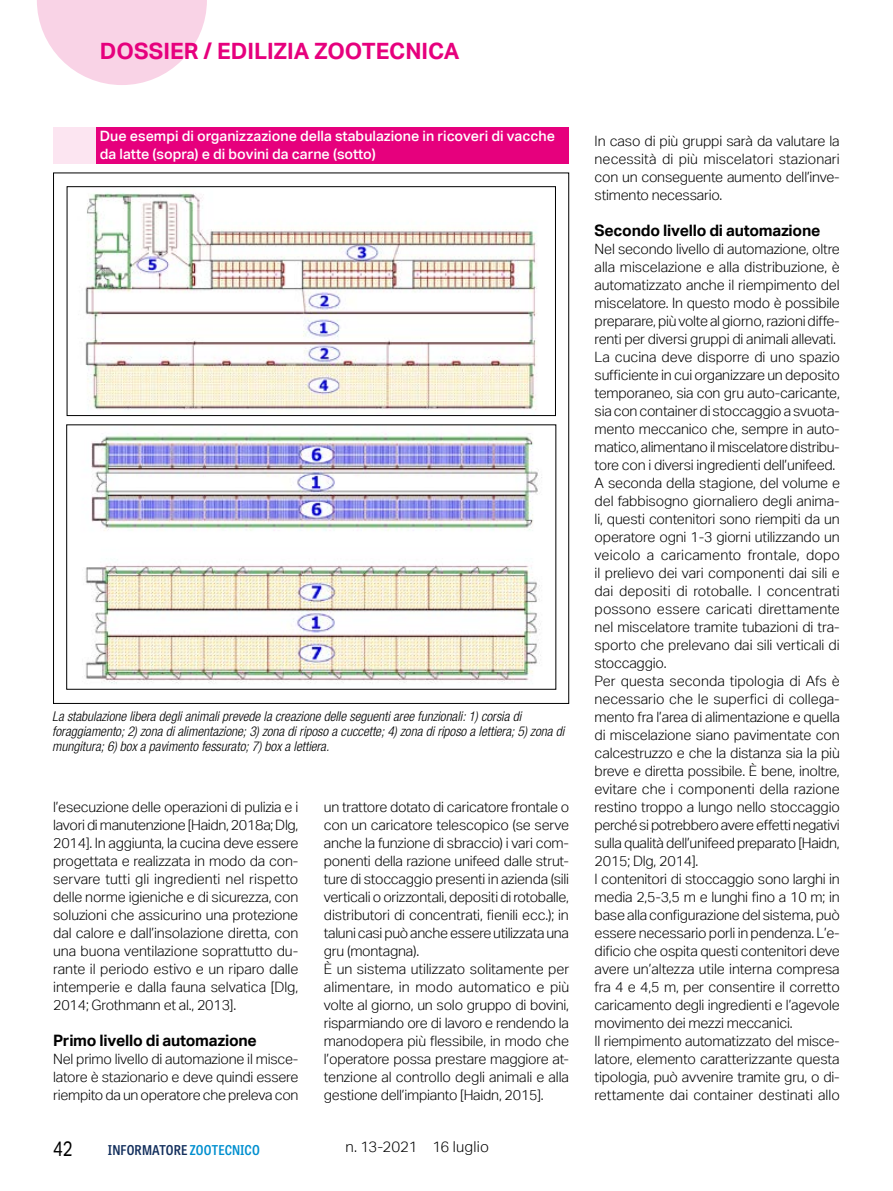
<style>
.page{position:relative;width:893px;height:1191px;background:#fff}
.page>*{position:absolute;margin:0;border:0;box-sizing:border-box;transform-origin:0 0}
.t1{font:700 22.5px "Aktiv Grotesk";color:#e6007d}
.t2{font:21px "Aktiv Grotesk";color:#000;scale:.8 1}
.iz20_titoletto_infra{font:700 15.75px "Aktiv Grotesk";letter-spacing:-.015em;color:#000}
.t3{font:300 15px "Aktiv Grotesk";letter-spacing:.005em;color:#000}
.iz20_testo{font:300 14.25px/18px "Aktiv Grotesk";letter-spacing:-.015em;color:#000;text-align:justify}
.iz20_testo-2{font:500 14.25px/18px "Aktiv Grotesk";color:#fff}
.iz20_TAB_testo{font:italic 300 condensed 13.5px/15px "Helvetica Neue LT Std";color:#000}
.t4{font:600 semi-condensed 13.5px "Tablet Gothic";letter-spacing:.01em;color:#122e5c}
.s1{color:#008fcf}
</style>
<div class="page">
<svg style="left:37px;top:0;width:170px;height:85px"></svg>
<img style="left:85px;top:193px;width:452px;height:217px">
<div style="left:67px;top:186px;width:489px;height:230px;border:1px solid #000"></div>
<img style="left:85px;top:433px;width:457px;height:251px">
<div style="left:96px;top:128px;width:473px;height:36px;background:#e6007d"></div>
<div style="left:53px;top:128px;width:43px;height:36px;background:#fce5f1"></div>
<h1 class="t1" style="left:100px;top:37px;width:361px">DOSSIER / EDILIZIA ZOOTECNICA</h1>
<p class="iz20_testo-2" style="left:100px;top:127px;width:456px">Due esempi di organizzazione della stabulazione in ricoveri di vacche da latte (sopra) e di bovini da carne (sotto)</p>
<p class="iz20_TAB_testo" style="left:52px;top:709px;width:513px">La stabulazione libera degli animali prevede la creazione delle seguenti aree funzionali: 1) corsia di foraggiamento; 2) zona di alimentazione; 3) zona di riposo a cuccette; 4) zona di riposo a lettiera; 5) zona di mungitura; 6) box a pavimento fessurato; 7) box a lettiera.</p>
<p class="iz20_testo" style="left:53px;top:798px;width:247px">l’esecuzione delle operazioni di pulizia e i lavori di manutenzione [Haidn, 2018a; Dlg, 2014]. In aggiunta, la cucina deve essere progettata e realizzata in modo da con&shy;servare tutti gli ingredienti nel rispetto delle norme igieniche e di sicurezza, con soluzioni che assicurino una protezione dal calore e dall’insolazione diretta, con una buona ventilazione soprattutto du&shy;rante il periodo estivo e un riparo dalle intemperie e dalla fauna selvatica [Dlg, 2014; Grothmann et al., 2013].</p>
<p class="iz20_titoletto_infra" style="left:53px;top:1030px;width:205px">Primo livello di automazione</p>
<p class="iz20_testo" style="left:53px;top:1050px;width:247px">Nel primo livello di automazione il misce&shy;latore è stazionario e deve quindi essere riempito da un operatore che preleva con</p>
<p class="iz20_testo" style="left:324px;top:798px;width:247px">un trattore dotato di caricatore frontale o con un caricatore telescopico (se serve anche la funzione di sbraccio) i vari com&shy;ponenti della razione unifeed dalle strut&shy;ture di stoccaggio presenti in azienda (sili verticali o orizzontali, depositi di rotoballe, distributori di concentrati, fienili ecc.); in taluni casi può anche essere utilizzata una gru (montagna).</p>
<p class="iz20_testo" style="left:324px;top:960px;width:247px">È un sistema utilizzato solitamente per alimentare, in modo automatico e più volte al giorno, un solo gruppo di bovini, risparmiando ore di lavoro e rendendo la manodopera più flessibile, in modo che l’operatore possa prestare maggiore at&shy;tenzione al controllo degli animali e alla gestione dell’impianto [Haidn, 2015].</p>
<h2 class="t2" style="left:53px;top:1136px;width:26px">42</h2>
<p class="t4" style="left:108px;top:1141px;width:153px">INFORMATORE <span class="s1">ZOOTECNICO</span></p>
<p class="t3" style="left:345px;top:1138px;width:145px">n. 13-2021 16 luglio</p>
<p class="iz20_testo" style="left:595px;top:132px;width:247px">In caso di più gruppi sarà da valutare la necessità di più miscelatori stazionari con un conseguente aumento dell’inve&shy;stimento necessario.</p>
<p class="iz20_titoletto_infra" style="left:595px;top:220px;width:227px">Secondo livello di automazione</p>
<p class="iz20_testo" style="left:595px;top:240px;width:247px">Nel secondo livello di automazione, oltre alla miscelazione e alla distribuzione, è automatizzato anche il riempimento del miscelatore. In questo modo è possibile preparare, più volte al giorno, razioni diffe&shy;renti per diversi gruppi di animali allevati.</p>
<p class="iz20_testo" style="left:595px;top:348px;width:247px">La cucina deve disporre di uno spazio sufficiente in cui organizzare un deposito temporaneo, sia con gru auto-caricante, sia con container di stoccaggio a svuota&shy;mento meccanico che, sempre in auto&shy;matico, alimentano il miscelatore distribu&shy;tore con i diversi ingredienti dell’unifeed.</p>
<p class="iz20_testo" style="left:595px;top:474px;width:247px">A seconda della stagione, del volume e del fabbisogno giornaliero degli anima&shy;li, questi contenitori sono riempiti da un operatore ogni 1-3 giorni utilizzando un veicolo a caricamento frontale, dopo il prelievo dei vari componenti dai sili e dai depositi di rotoballe. I concentrati possono essere caricati direttamente nel miscelatore tramite tubazioni di tra&shy;sporto che prelevano dai sili verticali di stoccaggio.</p>
<p class="iz20_testo" style="left:595px;top:672px;width:247px">Per questa seconda tipologia di Afs è necessario che le superfici di collega&shy;mento fra l’area di alimentazione e quella di miscelazione siano pavimentate con calcestruzzo e che la distanza sia la più breve e diretta possibile. È bene, inoltre, evitare che i componenti della razione restino troppo a lungo nello stoccaggio perché si potrebbero avere effetti negativi sulla qualità dell’unifeed preparato [Haidn, 2015; Dlg, 2014].</p>
<p class="iz20_testo" style="left:595px;top:870px;width:247px">I contenitori di stoccaggio sono larghi in media 2,5-3,5 m e lunghi fino a 10 m; in base alla configurazione del sistema, può essere necessario porli in pendenza. L’e&shy;dificio che ospita questi contenitori deve avere un’altezza utile interna compresa fra 4 e 4,5 m, per consentire il corretto caricamento degli ingredienti e l’agevole movimento dei mezzi meccanici.</p>
<p class="iz20_testo" style="left:595px;top:1032px;width:247px">Il riempimento automatizzato del misce&shy;latore, elemento caratterizzante questa tipologia, può avvenire tramite gru, o di&shy;rettamente dai container destinati allo</p>
</div>
